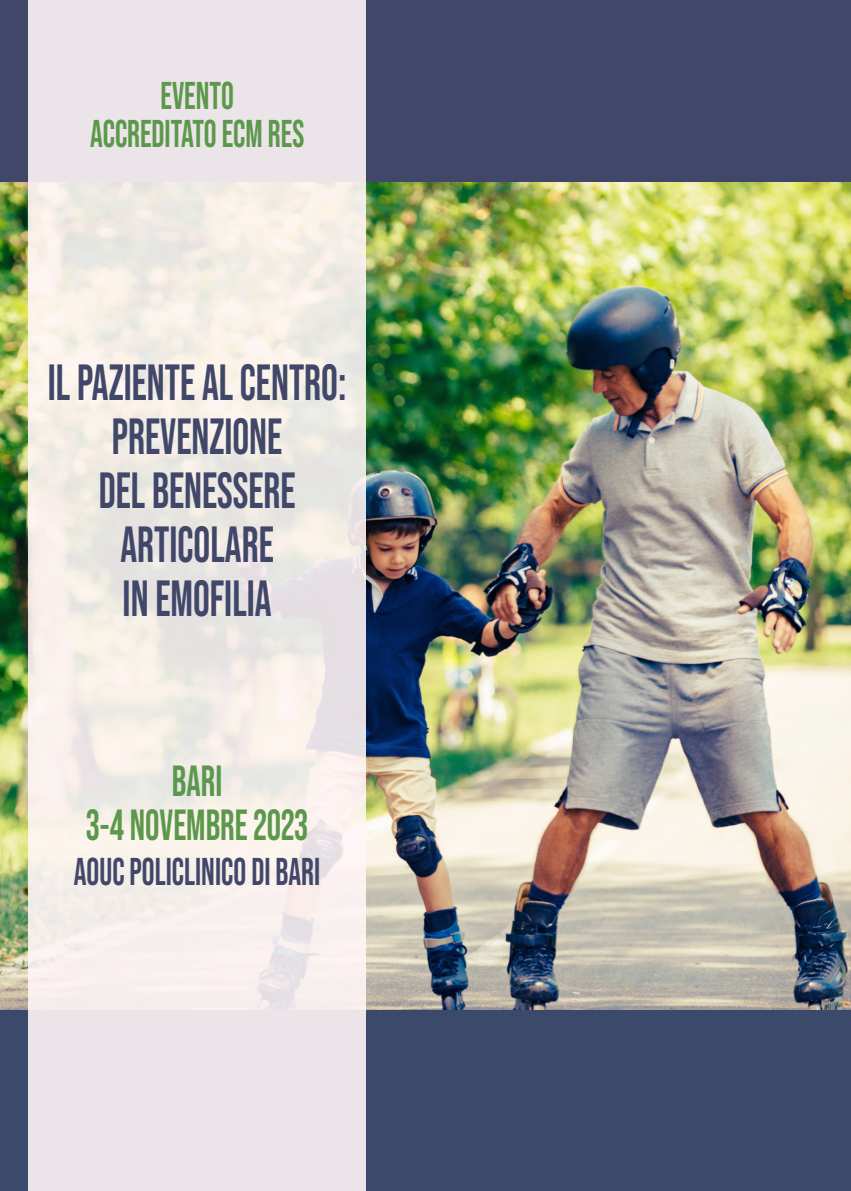
<style>
.page{position:relative;width:851px;height:1191px;background:#fff}
.page>*{position:absolute;margin:0;border:0;box-sizing:border-box;transform-origin:0 0}
.t1{font:700 50.8px/54px "Bebas Neue Pro";color:#414769;text-align:center;scale:.83 1}
.t2{font:700 43.6px "Bebas Neue Pro";color:#5c984b;scale:.83 1}
.t3{font:700 38.8px "Bebas Neue Pro";color:#5c984b;scale:.83 1}
.t4{font:700 38.8px "Bebas Neue Pro";color:#414769;scale:.83 1}
</style>
<div class="page">
<img style="left:0;top:181px;width:850px;height:829px">
<div style="left:0;top:1010px;width:850px;height:181px;background:#3b496a"></div>
<div style="left:0;top:0;width:850px;height:181px;background:#414769"></div>
<div style="left:28px;top:0;width:338px;height:1191px;background:linear-gradient(to right,#f2ebe8,#eee8e7)"></div>
<p class="t3" style="left:160px;top:73px;width:90px">EVENTO</p>
<p class="t3" style="left:90px;top:111px;width:259px">ACCREDITATO ECM RES</p>
<p class="t1" style="left:48px;top:354px;width:361px">IL PAZIENTE AL CENTRO:<br>PREVENZIONE<br>DEL BENESSERE<br>ARTICOLARE<br>IN EMOFILIA</p>
<p class="t2" style="left:172px;top:755px;width:62px">BARI</p>
<p class="t2" style="left:86px;top:799px;width:269px">3-4 NOVEMBRE 2023</p>
<p class="t4" style="left:74px;top:849px;width:298px">AOUC POLICLINICO DI BARI</p>
</div>
